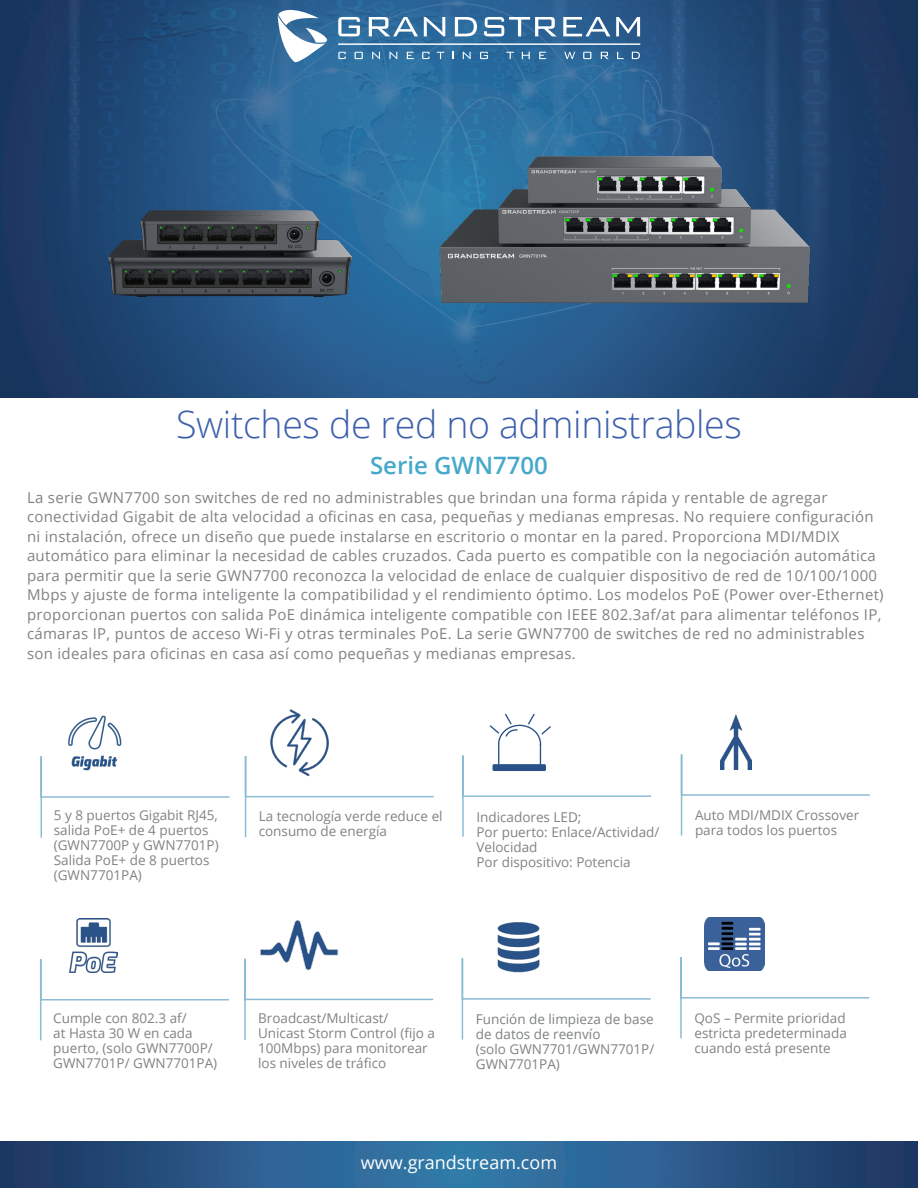
<style>
.page{position:relative;width:918px;height:1188px;background:#fff}
.page>*{position:absolute;margin:0;border:0;box-sizing:border-box;transform-origin:0 0}
.t1{font:300 37.5px "Open Sans";letter-spacing:-.01em;color:#3e60ac}
.t2{font:600 24px "Open Sans";color:#46a8ca}
.t3{font:18px "Open Sans";color:#fff}
.t4{font:15px/19.5px "Open Sans";letter-spacing:.02em;color:#808285}
.t5{font:13.5px/15px "Open Sans";color:#808285}
.t6{font:13.5px/15px "Open Sans";color:#7d8082}
</style>
<div class="page">
<img style="left:0;top:0;width:918px;height:397px">
<svg style="left:278px;top:10px;width:49px;height:52px"></svg>
<svg style="left:338px;top:17px;width:22px;height:19px"></svg>
<svg style="left:369px;top:17px;width:49px;height:19px"></svg>
<svg style="left:424px;top:17px;width:21px;height:19px"></svg>
<svg style="left:455px;top:17px;width:22px;height:19px"></svg>
<svg style="left:484px;top:17px;width:73px;height:19px"></svg>
<svg style="left:563px;top:17px;width:47px;height:19px"></svg>
<svg style="left:616px;top:17px;width:24px;height:19px"></svg>
<svg style="left:338px;top:52px;width:8px;height:7px"></svg>
<svg style="left:355px;top:52px;width:8px;height:7px"></svg>
<svg style="left:372px;top:52px;width:8px;height:7px"></svg>
<svg style="left:389px;top:52px;width:8px;height:7px"></svg>
<svg style="left:407px;top:52px;width:7px;height:7px"></svg>
<svg style="left:422px;top:52px;width:8px;height:7px"></svg>
<svg style="left:437px;top:52px;width:7px;height:7px"></svg>
<svg style="left:463px;top:52px;width:8px;height:7px"></svg>
<svg style="left:480px;top:52px;width:8px;height:7px"></svg>
<svg style="left:506px;top:52px;width:8px;height:7px"></svg>
<svg style="left:522px;top:52px;width:8px;height:7px"></svg>
<svg style="left:539px;top:52px;width:7px;height:7px"></svg>
<svg style="left:632px;top:52px;width:8px;height:7px"></svg>
<svg style="left:583px;top:52px;width:8px;height:7px"></svg>
<svg style="left:601px;top:52px;width:8px;height:7px"></svg>
<svg style="left:617px;top:52px;width:7px;height:7px"></svg>
<svg style="left:564px;top:52px;width:11px;height:7px"></svg>
<hr style="left:338px;top:44px;width:302px;height:1px;background:#fff">
<svg style="left:0;top:1142px;width:918px;height:46px;background:#295988"></svg>
<svg style="left:40px;top:756px;width:190px;height:82px"></svg>
<img style="left:66px;top:715px;width:56px;height:55px">
<svg style="left:680px;top:754px;width:190px;height:82px"></svg>
<img style="left:720px;top:715px;width:32px;height:55px">
<svg style="left:244px;top:756px;width:190px;height:82px"></svg>
<img style="left:259px;top:709px;width:81px;height:74px">
<svg style="left:462px;top:713px;width:190px;height:124px"></svg>
<svg style="left:40px;top:959px;width:189px;height:82px"></svg>
<img style="left:69px;top:919px;width:49px;height:53px">
<svg style="left:680px;top:957px;width:190px;height:82px"></svg>
<img style="left:704px;top:917px;width:61px;height:54px">
<svg style="left:244px;top:958px;width:190px;height:82px"></svg>
<img style="left:258px;top:920px;width:81px;height:65px">
<svg style="left:461px;top:958px;width:190px;height:82px"></svg>
<img style="left:491px;top:922px;width:58px;height:54px">
<img style="left:108px;top:211px;width:244px;height:86px">
<img style="left:440px;top:156px;width:370px;height:146px">
<p class="t1" style="left:176px;top:398px;width:567px">Switches de red no administrables</p>
<p class="t2" style="left:370px;top:449px;width:179px">Serie GWN7700</p>
<p class="t4" style="left:27px;top:487px;width:858px">La serie GWN7700 son switches de red no administrables que brindan una forma rápida y rentable de agregar conectividad Gigabit de alta velocidad a oficinas en casa, pequeñas y medianas empresas. No requiere configuración ni instalación, ofrece un diseño que puede instalarse en escritorio o montar en la pared. Proporciona MDI/MDIX automático para eliminar la necesidad de cables cruzados. Cada puerto es compatible con la negociación automática para permitir que la serie GWN7700 reconozca la velocidad de enlace de cualquier dispositivo de red de 10/100/1000<br>Mbps y ajuste de forma inteligente la compatibilidad y el rendimiento óptimo. Los modelos PoE (Power over-Ethernet) proporcionan puertos con salida PoE dinámica inteligente compatible con IEEE 802.3af/at para alimentar teléfonos IP, cámaras IP, puntos de acceso Wi-Fi y otras terminales PoE. La serie GWN7700 de switches de red no administrables son ideales para oficinas en casa así como pequeñas y medianas empresas.</p>
<p class="t5" style="left:54px;top:807px;width:166px">5 y 8 puertos Gigabit RJ45, salida PoE+ de 4 puertos</p>
<p class="t5" style="left:54px;top:837px;width:166px">(GWN7700P y GWN7701P)</p>
<p class="t5" style="left:54px;top:852px;width:157px">Salida PoE+ de 8 puertos (GWN7701PA)</p>
<p class="t5" style="left:259px;top:808px;width:185px">La tecnología verde reduce el consumo de energía</p>
<p class="t5" style="left:476px;top:809px;width:107px">Indicadores LED;</p>
<p class="t5" style="left:476px;top:824px;width:184px">Por puerto: Enlace/Actividad/<br>Velocidad</p>
<p class="t5" style="left:476px;top:854px;width:156px">Por dispositivo: Potencia</p>
<p class="t5" style="left:695px;top:808px;width:166px">Auto MDI/MDIX Crossover para todos los puertos</p>
<p class="t5" style="left:53px;top:1010px;width:166px">Cumple con 802.3 af/<br>at Hasta 30 W en cada puerto, (solo GWN7700P/<br>GWN7701P/ GWN7701PA)</p>
<p class="t5" style="left:694px;top:1011px;width:154px;text-align:justify">QoS – Permite prioridad estricta predeterminada cuando está presente</p>
<p class="t5" style="left:258px;top:1011px;width:178px">Broadcast/Multicast/<br>Unicast Storm Control (fijo a<br>100Mbps) para monitorear los niveles de tráfico</p>
<p class="t6" style="left:476px;top:1012px;width:179px">Función de limpieza de base de datos de reenvío</p>
<p class="t5" style="left:476px;top:1042px;width:180px">(solo GWN7701/GWN7701P/<br>GWN7701PA)</p>
<p class="t3" style="left:361px;top:1151px;width:198px">www.grandstream.com</p>
</div>
